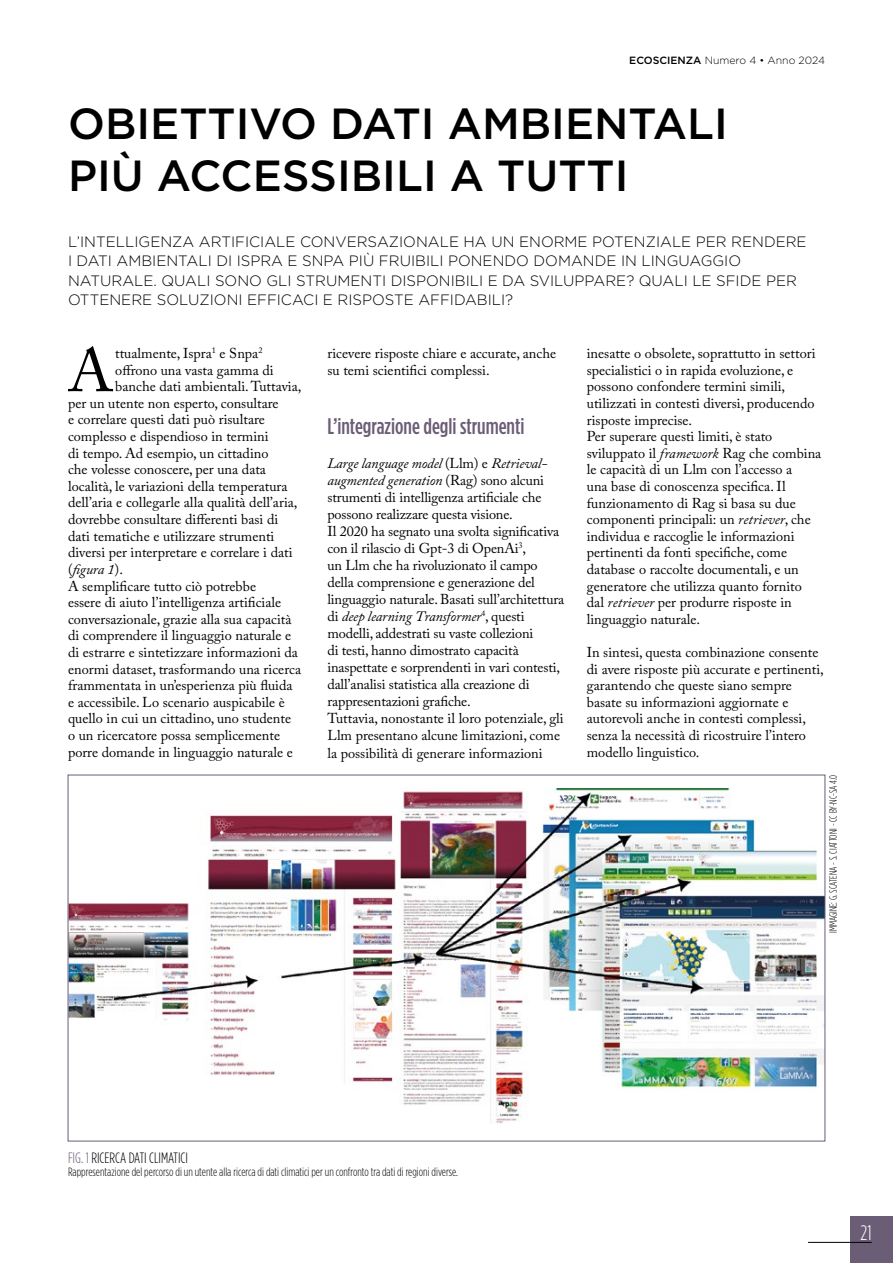
<style>
.page{position:relative;width:893px;height:1263px;background:#fff}
.page>*{position:absolute;margin:0;border:0;box-sizing:border-box;transform-origin:0 0}
.t1{font:60.6px "Adobe Caslon Pro";color:#000}
.t2{font:500 43.5px/52.5px "Gotham HTF";color:#000}
.t3{font:500 condensed 22.5px "Gotham HTF";color:#6b5d76}
.t4{font:300 condensed 21px "Gotham HTF";color:#fff}
.t5{font:300 15px/19.5px "Gotham HTF";color:#000}
.t6{font:300 condensed 15px "Gotham HTF";color:#000}
.t7{font:14.25px/16.6px "Adobe Caslon Pro";color:#000}
.t8{font:italic 14.25px "Adobe Caslon Pro";color:#000}
.t9{font:300 condensed 12px "Gotham HTF";color:#000}
.t10{font:300 condensed 10.5px "Gotham HTF";color:#000}
.t11{font:300 10.5px "Gotham HTF";color:#000}
.s1{font-weight:500}
.s2{font-style:normal}
.s3{font-style:italic}
.s4{color:#6b5d76}
</style>
<div class="page">
<div style="left:850px;top:1216px;width:43px;height:47px;background:#6b5d76"></div>
<hr style="left:808px;top:1242px;width:64px;height:1px;background:#000">
<img style="left:70px;top:788px;width:753px;height:335px">
<p class="t11" style="left:629px;top:55px;width:197px"><span class="s1">ECOSCIENZA</span> Numero 4 • Anno 2024</p>
<h2 class="t2" style="left:68px;top:96px;width:661px">OBIETTIVO DATI AMBIENTALI<br>PIÙ ACCESSIBILI A TUTTI</h2>
<p class="t5" style="left:68px;top:231px;width:740px">L’INTELLIGENZA ARTIFICIALE CONVERSAZIONALE HA UN ENORME POTENZIALE PER RENDERE I DATI AMBIENTALI DI ISPRA E SNPA PIÙ FRUIBILI PONENDO DOMANDE IN LINGUAGGIO NATURALE. QUALI SONO GLI STRUMENTI DISPONIBILI E DA SVILUPPARE? QUALI LE SFIDE PER OTTENERE SOLUZIONI EFFICACI E RISPOSTE AFFIDABILI?</p>
<h1 class="t1" style="left:68px;top:335px;width:47px">A</h1>
<p class="t7" style="left:115px;top:345px;width:149px">ttualmente, Ispra<sup>1</sup> e Snpa<sup>2</sup></p>
<p class="t7" style="left:115px;top:361px;width:160px">offrono una vasta gamma di</p>
<p class="t7" style="left:115px;top:378px;width:188px">banche dati ambientali. Tuttavia,</p>
<p class="t7" style="left:68px;top:394px;width:212px">per un utente non esperto, consultare</p>
<p class="t7" style="left:68px;top:411px;width:198px">e correlare questi dati può risultare</p>
<p class="t7" style="left:68px;top:428px;width:202px">complesso e dispendioso in termini</p>
<p class="t7" style="left:68px;top:444px;width:202px">di tempo. Ad esempio, un cittadino</p>
<p class="t7" style="left:68px;top:461px;width:200px">che volesse conoscere, per una data</p>
<p class="t7" style="left:68px;top:478px;width:221px">località, le variazioni della temperatura</p>
<p class="t7" style="left:68px;top:494px;width:231px">dell’aria e collegarle alla qualità dell’aria,</p>
<p class="t7" style="left:68px;top:511px;width:212px">dovrebbe consultare differenti basi di</p>
<p class="t7" style="left:68px;top:527px;width:208px">dati tematiche e utilizzare strumenti</p>
<p class="t7" style="left:68px;top:544px;width:226px">diversi per interpretare e correlare i dati</p>
<p class="t8" style="left:68px;top:561px;width:56px"><span class="s2">(</span>figura 1<span class="s2">).</span></p>
<p class="t7" style="left:68px;top:577px;width:190px">A semplificare tutto ciò potrebbe</p>
<p class="t7" style="left:68px;top:594px;width:215px">essere di aiuto l’intelligenza artificiale</p>
<p class="t7" style="left:68px;top:610px;width:225px">conversazionale, grazie alla sua capacità</p>
<p class="t7" style="left:68px;top:627px;width:225px">di comprendere il linguaggio naturale e</p>
<p class="t7" style="left:68px;top:644px;width:231px">di estrarre e sintetizzare informazioni da</p>
<p class="t7" style="left:68px;top:660px;width:235px">enormi dataset, trasformando una ricerca</p>
<p class="t7" style="left:68px;top:677px;width:226px">frammentata in un’esperienza più fluida</p>
<p class="t7" style="left:68px;top:694px;width:218px">e accessibile. Lo scenario auspicabile è</p>
<p class="t7" style="left:68px;top:710px;width:225px">quello in cui un cittadino, uno studente</p>
<p class="t7" style="left:68px;top:727px;width:214px">o un ricercatore possa semplicemente</p>
<p class="t7" style="left:68px;top:743px;width:226px">porre domande in linguaggio naturale e</p>
<p class="t7" style="left:327px;top:345px;width:230px;line-height:17.1px">ricevere risposte chiare e accurate, anche su temi scientifici complessi.</p>
<h3 class="t3" style="left:327px;top:413px;width:198px">L’integrazione degli strumenti</h3>
<p class="t7" style="left:327px;top:454px;width:238px;line-height:17.1px"><span class="s3">Large language model</span> (Llm) e <span class="s3">Retrieval&shy;augmented generation</span> (Rag) sono alcuni strumenti di intelligenza artificiale che possono realizzare questa visione.<br>Il 2020 ha segnato una svolta significativa con il rilascio di Gpt-3 di OpenAi<sup>3</sup>,<br>un Llm che ha rivoluzionato il campo della comprensione e generazione del linguaggio naturale. Basati sull’architettura di <span class="s3">deep learning Transformer</span><sup>4</sup>, questi modelli, addestrati su vaste collezioni<br>di testi, hanno dimostrato capacità inaspettate e sorprendenti in vari contesti, dall’analisi statistica alla creazione di rappresentazioni grafiche.<br>Tuttavia, nonostante il loro potenziale, gli Llm presentano alcune limitazioni, come la possibilità di generare informazioni</p>
<p class="t7" style="left:587px;top:345px;width:236px">inesatte o obsolete, soprattutto in settori specialistici o in rapida evoluzione, e possono confondere termini simili, utilizzati in contesti diversi, producendo risposte imprecise.<br>Per superare questi limiti, è stato sviluppato il <span class="s3">framework</span> Rag che combina le capacità di un Llm con l’accesso a<br>una base di conoscenza specifica. Il funzionamento di Rag si basa su due componenti principali: un <span class="s3">retriever</span>, che individua e raccoglie le informazioni pertinenti da fonti specifiche, come database o raccolte documentali, e un generatore che utilizza quanto fornito dal <span class="s3">retriever</span> per produrre risposte in linguaggio naturale.</p>
<p class="t7" style="left:587px;top:644px;width:238px">In sintesi, questa combinazione consente di avere risposte più accurate e pertinenti, garantendo che queste siano sempre basate su informazioni aggiornate e autorevoli anche in contesti complessi, senza la necessità di ricostruire l’intero modello linguistico.</p>
<p class="t10" style="left:828px;top:933px;width:160px;rotate:-90deg">IMMAGINE: G. SCATENA - S. CIATTONI - CC BY-NC-SA 4.0</p>
<p class="t6" style="left:68px;top:1149px;width:122px"><span class="s4">FIG. 1</span> RICERCA DATI CLIMATICI</p>
<p class="t9" style="left:68px;top:1165px;width:391px">Rappresentazione del percorso di un utente alla ricerca di dati climatici per un confronto tra dati di regioni diverse.</p>
<h3 class="t4" style="left:860px;top:1221px;width:13px">21</h3>
</div>
